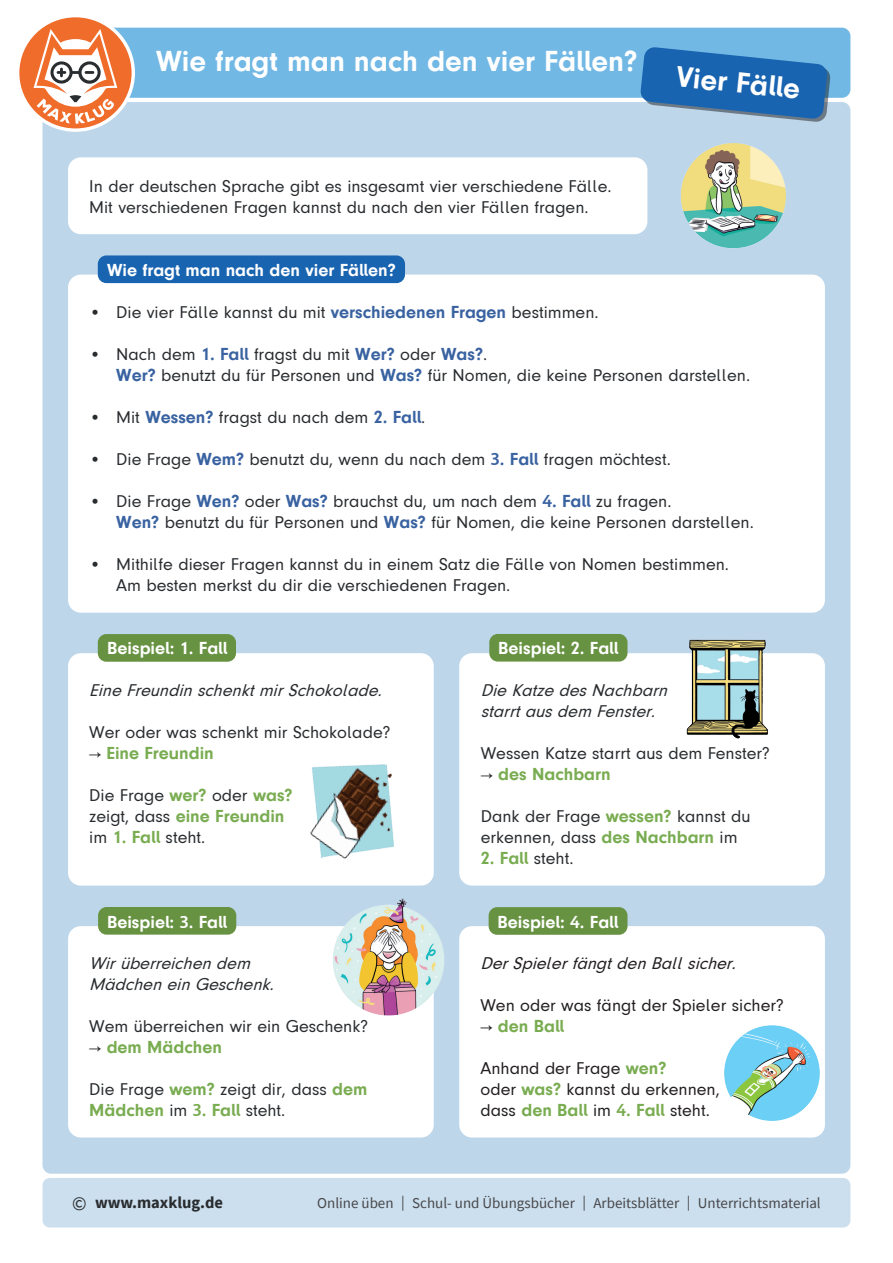
<style>
.page{position:relative;width:893px;height:1263px;background:#fff}
.page>*{position:absolute;margin:0;border:0;box-sizing:border-box;transform-origin:0 0}
.t1{font:700 30px "Mk Druckschrift N";color:#fff}
.t2{font:18px/21px "Mk Druckschrift N";color:#292c2f}
.t3{font:italic 18px/21px "Mk Druckschrift N";color:#292c2f}
.t4{font:18px/21px "Mk Druckschrift N";color:#231f20}
.t5{font:700 18px "Mk Druckschrift N";color:#fff}
.t6{font:700 18px "Mk Druckschrift N";color:#79ac51}
.t7{font:italic 18px "Mk Druckschrift N";color:#231f20}
.t8{font:700 16.5px "Source Sans Pro";color:#292c2f}
.t9{font:15px "Source Sans Pro";color:#47474a}
.s1{font-weight:700;color:#3962a1}
.s2{font-weight:400;color:#292c2f}
.s3{font-weight:700;color:#79ac51}
.s4{font-weight:400;color:#231f20}
.s5{font-weight:400;font-size:19.5px}
</style>
<div class="page">
<div style="left:43px;top:102px;width:807px;height:1072px;background:#bdd6ea;border-radius:9px"></div>
<div style="left:75px;top:28px;width:775px;height:70px;background:#72b8e5;border-radius:9px"></div>
<svg style="left:640px;top:47px;width:191px;height:75px"></svg>
<div style="left:43px;top:1178px;width:807px;height:49px;background:#ccdfee;border-radius:7px"></div>
<svg style="left:19px;top:17px;width:116px;height:115px"></svg>
<div style="left:68px;top:275px;width:757px;height:338px;background:#fff;border-radius:13px"></div>
<div style="left:98px;top:255px;width:307px;height:28px;background:#1964b0;border-radius:9px"></div>
<div style="left:68px;top:653px;width:366px;height:232px;background:#fff;border-radius:13px"></div>
<div style="left:98px;top:634px;width:138px;height:28px;background:#679241;border-radius:9px"></div>
<div style="left:459px;top:653px;width:366px;height:232px;background:#fff;border-radius:13px"></div>
<div style="left:489px;top:634px;width:138px;height:27px;background:#679241;border-radius:9px"></div>
<div style="left:68px;top:926px;width:366px;height:211px;background:#fff;border-radius:13px"></div>
<div style="left:98px;top:907px;width:138px;height:28px;background:#679241;border-radius:9px"></div>
<div style="left:459px;top:926px;width:366px;height:211px;background:#fff;border-radius:13px"></div>
<div style="left:489px;top:907px;width:138px;height:28px;background:#679241;border-radius:9px"></div>
<img style="left:724px;top:1025px;width:101px;height:102px">
<img style="left:670px;top:639px;width:106px;height:100px">
<img style="left:310px;top:764px;width:84px;height:95px">
<img style="left:681px;top:143px;width:105px;height:105px">
<img style="left:333px;top:898px;width:112px;height:126px">
<div style="left:68px;top:157px;width:579px;height:77px;background:#fff;border-radius:13px"></div>
<h1 class="t1" style="left:156px;top:44px;width:483px">Wie fragt man nach den vier Fällen?</h1>
<p class="t2" style="left:89px;top:176px;width:524px">In der deutschen Sprache gibt es insgesamt vier verschiedene Fälle.<br>Mit verschiedenen Fragen kannst du nach den vier Fällen fragen.</p>
<h1 class="t1" style="left:678px;top:59px;width:126px;rotate:6deg">Vier Fälle</h1>
<p class="t5" style="left:107px;top:260px;width:290px">Wie fragt man nach den vier Fällen?</p>
<p class="t2" style="left:89px;top:302px;width:511px">• Die vier Fälle kannst du mit <span class="s1">verschiedenen Fragen</span> bestimmen.</p>
<p class="t2" style="left:116px;top:344px;width:635px;text-indent:-27px">• Nach dem <span class="s1">1. Fall</span> fragst du mit <span class="s1">Wer?</span> oder <span class="s1">Was?</span>.<br><span class="s1">Wer?</span> benutzt du für Personen und <span class="s1">Was?</span> für Nomen, die keine Personen darstellen.</p>
<p class="t2" style="left:89px;top:407px;width:338px">• Mit <span class="s1">Wessen?</span> fragst du nach dem <span class="s1">2. Fall</span>.</p>
<p class="t2" style="left:89px;top:449px;width:583px">• Die Frage <span class="s1">Wem?</span> benutzt du, wenn du nach dem <span class="s1">3. Fall</span> fragen möchtest.</p>
<p class="t2" style="left:116px;top:491px;width:639px;text-indent:-27px">• Die Frage <span class="s1">Wen?</span> oder <span class="s1">Was?</span> brauchst du, um nach dem <span class="s1">4. Fall</span> zu fragen.<br><span class="s1">Wen?</span> benutzt du für Personen und <span class="s1">Was?</span> für Nomen, die keine Personen darstellen.</p>
<p class="t2" style="left:116px;top:554px;width:614px;text-indent:-27px">• Mithilfe dieser Fragen kannst du in einem Satz die Fälle von Nomen bestimmen.<br>Am besten merkst du dir die verschiedenen Fragen.</p>
<p class="t5" style="left:107px;top:638px;width:122px">Beispiel: 1. Fall</p>
<p class="t3" style="left:89px;top:680px;width:299px">EineFreundinschenktmirSchokolade.</p>
<p class="t2" style="left:89px;top:722px;width:303px">Wer oder was schenkt mir Schokolade?</p>
<p class="t6" style="left:89px;top:743px;width:126px"><span class="s2">→</span> Eine Freundin</p>
<p class="t2" style="left:89px;top:785px;width:205px">Die Frage <span class="s3">wer?</span> oder <span class="s3">was? </span>zeigt, dass <span class="s3">eine Freundin </span>im <span class="s3">1. Fall</span> steht.</p>
<p class="t5" style="left:107px;top:911px;width:122px">Beispiel: 3. Fall</p>
<p class="t3" style="left:89px;top:953px;width:191px">Wirüberreichendem<br>MädcheneinGeschenk.</p>
<p class="t2" style="left:89px;top:1016px;width:280px">Wem überreichen wir ein Geschenk?</p>
<p class="t6" style="left:89px;top:1037px;width:134px"><span class="s2">→</span> dem Mädchen</p>
<p class="t2" style="left:89px;top:1079px;width:280px">Die Frage <span class="s3">wem?</span> zeigt dir, dass <span class="s3">dem<br>Mädchen</span> im <span class="s3">3. Fall</span> steht.</p>
<p class="t5" style="left:498px;top:638px;width:122px">Beispiel: 2. Fall</p>
<p class="t3" style="left:481px;top:680px;width:193px">DieKatzedesNachbarn starrtausdem Fenster.</p>
<p class="t2" style="left:481px;top:743px;width:291px">Wessen Katze starrt aus dem Fenster?</p>
<p class="t6" style="left:481px;top:764px;width:131px"><span class="s2">→</span> des Nachbarn</p>
<p class="t2" style="left:481px;top:806px;width:271px">Dank der Frage <span class="s3">wessen?</span> kannst du erkennen, dass <span class="s3">des Nachbarn</span> im</p>
<p class="t6" style="left:481px;top:848px;width:94px">2. Fall <span class="s2">steht.</span></p>
<p class="t5" style="left:498px;top:912px;width:122px">Beispiel: 4. Fall</p>
<p class="t7" style="left:480px;top:953px;width:262px">DerSpielerfängtdenBallsicher.</p>
<p class="t4" style="left:480px;top:995px;width:305px">Wen oder was fängt der Spieler sicher?</p>
<p class="t6" style="left:480px;top:1016px;width:85px"><span class="s4">→</span> den Ball</p>
<p class="t4" style="left:480px;top:1058px;width:241px">Anhand der Frage <span class="s3">wen?<br></span>oder <span class="s3">was?</span> kannst du erkennen, dass <span class="s3">den Ball</span> im <span class="s3">4. Fall</span> steht.</p>
<p class="t8" style="left:72px;top:1191px;width:152px"><span class="s5">©</span> www.maxklug.de</p>
<p class="t9" style="left:317px;top:1194px;width:505px">Online üben | Schul- und Übungsbücher | Arbeitsblätter | Unterrichtsmaterial</p>
</div>
